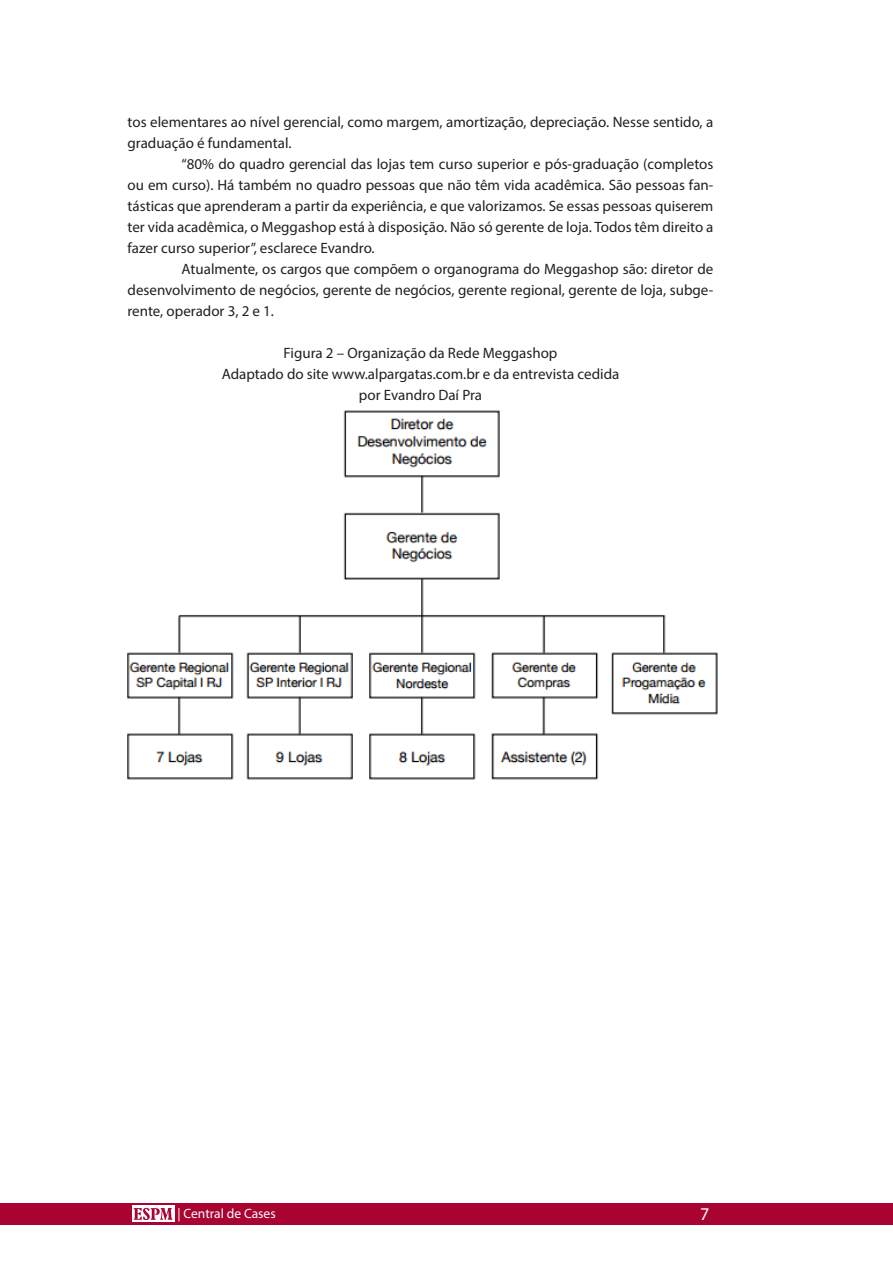
<style>
.page{position:relative;width:893px;height:1263px;background:#fff}
.page>*{position:absolute;margin:0;border:0;box-sizing:border-box;transform-origin:0 0}
.t1{font:18px "Myriad Pro";color:#fff}
.corpotexto{font:15px/21px "Myriad Pro";color:#231f20;text-align:justify}
.t2{font:13.5px "Myriad Pro";color:#fff}
</style>
<div class="page">
<div style="left:0;top:1203px;width:893px;height:22px;background:#a90332"></div>
<div style="left:132px;top:1206px;width:42px;height:16px;background:#fff"></div>
<svg style="left:134px;top:1208px;width:38px;height:12px"></svg>
<img style="left:127px;top:410px;width:591px;height:370px">
<p class="corpotexto" style="left:128px;top:112px;width:587px">tos elementares ao nível gerencial, como margem, amortização, depreciação. Nesse sentido, a graduação é fundamental.</p>
<p class="corpotexto" style="left:128px;top:154px;width:587px;text-indent:54px">“80% do quadro gerencial das lojas tem curso superior e pós-graduação (completos ou em curso). Há também no quadro pessoas que não têm vida acadêmica. São pessoas fan&shy;tásticas que aprenderam a partir da experiência, e que valorizamos. Se essas pessoas quiserem ter vida acadêmica, o Meggashop está à disposição. Não só gerente de loja. Todos têm direito a fazer curso superior”, esclarece Evandro.</p>
<p class="corpotexto" style="left:128px;top:259px;width:587px;text-indent:54px">Atualmente, os cargos que compõem o organograma do Meggashop são: diretor de desenvolvimento de negócios, gerente de negócios, gerente regional, gerente de loja, subge&shy;rente, operador 3, 2 e 1.</p>
<p class="corpotexto" style="left:284px;top:343px;width:275px">Figura 2 – Organização da Rede Meggashop</p>
<p class="corpotexto" style="left:222px;top:364px;width:399px">Adaptado do site www.alpargatas.com.br e da entrevista cedida</p>
<p class="corpotexto" style="left:359px;top:385px;width:125px">por Evandro Daí Pra</p>
<p class="t2" style="left:177px;top:1205px;width:100px">| Central de Cases</p>
<p class="t1" style="left:700px;top:1203px;width:11px">7</p>
</div>
